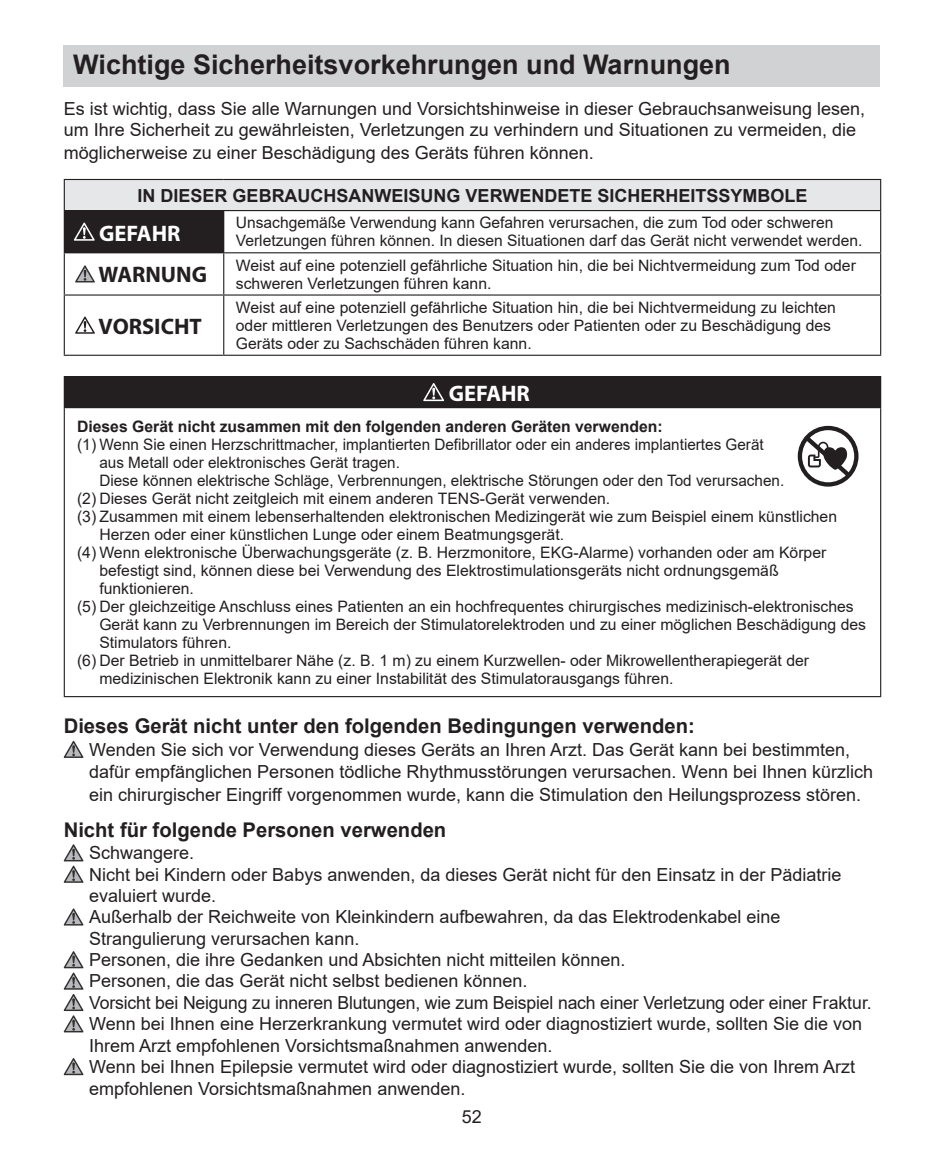
<style>
.page{position:relative;width:945px;height:1161px;background:#fff}
.page>*{position:absolute;margin:0;border:0;box-sizing:border-box;transform-origin:0 0}
.t1{font:700 27px "Arial";color:#231f20}
.t2{font:700 22.5px "Myriad Pro";color:#231f20}
.t3{font:700 22.5px "Myriad Pro";color:#fff}
.t4{font:700 20.25px "Arial";color:#231f20}
.t5{font:18px/21.4px "Arial";color:#231f20}
.t6{font:700 18px "Arial";color:#231f20}
.t7{font:15.75px/18px "Arial";color:#231f20}
.t8{font:700 15.75px "Arial";color:#231f20}
</style>
<div class="page">
<div style="left:64px;top:45px;width:816px;height:41px;background:#d1d2d4"></div>
<div style="left:64px;top:179px;width:817px;height:32px;background:#e6e7e9"></div>
<div style="left:64px;top:211px;width:160px;height:42px;background:#231f20"></div>
<hr style="left:64px;top:179px;width:160px;height:1px;background:#231f20">
<hr style="left:64px;top:180px;width:1px;height:30px;background:#231f20">
<hr style="left:224px;top:179px;width:657px;height:1px;background:#231f20">
<hr style="left:880px;top:180px;width:1px;height:30px;background:#231f20">
<hr style="left:64px;top:210px;width:160px;height:1px;background:#231f20">
<hr style="left:224px;top:210px;width:657px;height:1px;background:#231f20">
<hr style="left:880px;top:211px;width:1px;height:41px;background:#231f20">
<hr style="left:64px;top:253px;width:1px;height:41px;background:#231f20">
<hr style="left:224px;top:252px;width:657px;height:1px;background:#231f20">
<hr style="left:223px;top:253px;width:1px;height:41px;background:#231f20">
<hr style="left:880px;top:253px;width:1px;height:41px;background:#231f20">
<hr style="left:64px;top:294px;width:160px;height:2px;background:#231f20">
<hr style="left:64px;top:296px;width:1px;height:59px;background:#231f20">
<hr style="left:224px;top:294px;width:657px;height:2px;background:#231f20">
<hr style="left:223px;top:296px;width:1px;height:59px;background:#231f20">
<hr style="left:880px;top:296px;width:1px;height:59px;background:#231f20">
<hr style="left:64px;top:355px;width:160px;height:1px;background:#231f20">
<hr style="left:224px;top:355px;width:657px;height:1px;background:#231f20">
<svg style="left:74px;top:223px;width:21px;height:18px"></svg>
<svg style="left:75px;top:265px;width:20px;height:17px"></svg>
<svg style="left:75px;top:317px;width:20px;height:17px"></svg>
<div style="left:64px;top:377px;width:817px;height:31px;background:#231f20"></div>
<hr style="left:64px;top:408px;width:1px;height:288px;background:#231f20">
<hr style="left:880px;top:408px;width:1px;height:288px;background:#231f20">
<hr style="left:64px;top:696px;width:817px;height:1px;background:#231f20">
<hr style="left:64px;top:376px;width:817px;height:1px;background:#231f20">
<svg style="left:423px;top:383px;width:21px;height:18px"></svg>
<svg style="left:64px;top:741px;width:19px;height:17px"></svg>
<svg style="left:64px;top:844px;width:19px;height:39px"></svg>
<svg style="left:64px;top:908px;width:19px;height:18px"></svg>
<svg style="left:64px;top:951px;width:19px;height:81px"></svg>
<svg style="left:64px;top:1058px;width:19px;height:17px"></svg>
<div style="left:798px;top:426px;width:61px;height:61px;border:4px solid #231f20;border-radius:50%"></div>
<svg style="left:800px;top:431px;width:54px;height:50px"></svg>
<h1 class="t1" style="left:73px;top:50px;width:659px">Wichtige Sicherheitsvorkehrungen und Warnungen</h1>
<p class="t5" style="left:64px;top:98px;width:803px">Es ist wichtig, dass Sie alle Warnungen und Vorsichtshinweise in dieser Gebrauchsanweisung lesen, um Ihre Sicherheit zu gewährleisten, Verletzungen zu verhindern und Situationen zu vermeiden, die möglicherweise zu einer Beschädigung des Geräts führen können.</p>
<p class="t6" style="left:138px;top:185px;width:671px">IN DIESER GEBRAUCHSANWEISUNG VERWENDETE SICHERHEITSSYMBOLE</p>
<h2 class="t3" style="left:99px;top:220px;width:83px">GEFAHR</h2>
<p class="t7" style="left:236px;top:214px;width:628px">Unsachgemäße Verwendung kann Gefahren verursachen, die zum Tod oder schweren<br>Verletzungen führen können. In diesen Situationen darf das Gerät nicht verwendet werden.</p>
<h2 class="t2" style="left:99px;top:262px;width:110px">WARNUNG</h2>
<p class="t7" style="left:236px;top:256px;width:622px">Weist auf eine potenziell gefährliche Situation hin, die bei Nichtvermeidung zum Tod oder schweren Verletzungen führen kann.</p>
<h2 class="t2" style="left:99px;top:313px;width:105px">VORSICHT</h2>
<p class="t7" style="left:236px;top:298px;width:602px">Weist auf eine potenziell gefährliche Situation hin, die bei Nichtvermeidung zu leichten oder mittleren Verletzungen des Benutzers oder Patienten oder zu Beschädigung des<br>Geräts oder zu Sachschäden führen kann.</p>
<h2 class="t3" style="left:449px;top:380px;width:83px">GEFAHR</h2>
<p class="t8" style="left:77px;top:418px;width:587px">Dieses Gerät nicht zusammen mit den folgenden anderen Geräten verwenden:</p>
<p class="t7" style="left:77px;top:435px;width:688px">(1) Wenn Sie einen Herzschrittmacher, implantierten Defibrillator oder ein anderes implantiertes Gerät</p>
<p class="t7" style="left:99px;top:453px;width:302px">aus Metall oder elektronisches Gerät tragen.</p>
<p class="t7" style="left:99px;top:471px;width:686px">Diese können elektrische Schläge, Verbrennungen, elektrische Störungen oder den Tod verursachen.</p>
<p class="t7" style="left:77px;top:489px;width:535px">(2) Dieses Gerät nicht zeitgleich mit einem anderen TENS-Gerät verwenden.</p>
<p class="t7" style="left:77px;top:507px;width:762px">(3) Zusammen mit einem lebenserhaltenden elektronischen Medizingerät wie zum Beispiel einem künstlichen</p>
<p class="t7" style="left:99px;top:525px;width:466px">Herzen oder einer künstlichen Lunge oder einem Beatmungsgerät.</p>
<p class="t7" style="left:77px;top:543px;width:751px">(4) Wenn elektronische Überwachungsgeräte (z. B. Herzmonitore, EKG-Alarme) vorhanden oder am Körper</p>
<p class="t7" style="left:99px;top:561px;width:681px">befestigt sind, können diese bei Verwendung des Elektrostimulationsgeräts nicht ordnungsgemäß</p>
<p class="t7" style="left:99px;top:579px;width:96px">funktionieren.</p>
<p class="t7" style="left:77px;top:597px;width:778px">(5) Der gleichzeitige Anschluss eines Patienten an ein hochfrequentes chirurgisches medizinisch-elektronisches</p>
<p class="t7" style="left:99px;top:615px;width:768px">Gerät kann zu Verbrennungen im Bereich der Stimulatorelektroden und zu einer möglichen Beschädigung des</p>
<p class="t7" style="left:99px;top:633px;width:134px">Stimulators führen.</p>
<p class="t7" style="left:77px;top:651px;width:734px">(6) Der Betrieb in unmittelbarer Nähe (z. B. 1 m) zu einem Kurzwellen- oder Mikrowellentherapiegerät der</p>
<p class="t7" style="left:99px;top:669px;width:576px">medizinischen Elektronik kann zu einer Instabilität des Stimulatorausgangs führen.</p>
<p class="t4" style="left:64px;top:715px;width:633px">Dieses Gerät nicht unter den folgenden Bedingungen verwenden:</p>
<p class="t5" style="left:89px;top:738px;width:785px;line-height:22.5px">Wenden Sie sich vor Verwendung dieses Geräts an Ihren Arzt. Das Gerät kann bei bestimmten, dafür empfänglichen Personen tödliche Rhythmusstörungen verursachen. Wenn bei Ihnen kürzlich ein chirurgischer Eingriff vorgenommen wurde, kann die Stimulation den Heilungsprozess stören.</p>
<p class="t4" style="left:64px;top:818px;width:384px">Nicht für folgende Personen verwenden</p>
<p class="t5" style="left:89px;top:842px;width:784px">Schwangere.<br>Nicht bei Kindern oder Babys anwenden, da dieses Gerät nicht für den Einsatz in der Pädiatrie evaluiert wurde.<br>Außerhalb der Reichweite von Kleinkindern aufbewahren, da das Elektrodenkabel eine Strangulierung verursachen kann.<br>Personen, die ihre Gedanken und Absichten nicht mitteilen können.<br>Personen, die das Gerät nicht selbst bedienen können.<br>Vorsicht bei Neigung zu inneren Blutungen, wie zum Beispiel nach einer Verletzung oder einer Fraktur.<br>Wenn bei Ihnen eine Herzerkrankung vermutet wird oder diagnostiziert wurde, sollten Sie die von Ihrem Arzt empfohlenen Vorsichtsmaßnahmen anwenden.<br>Wenn bei Ihnen Epilepsie vermutet wird oder diagnostiziert wurde, sollten Sie die von Ihrem Arzt empfohlenen Vorsichtsmaßnahmen anwenden.</p>
<p class="t5" style="left:462px;top:1106px;width:22px">52</p>
</div>
